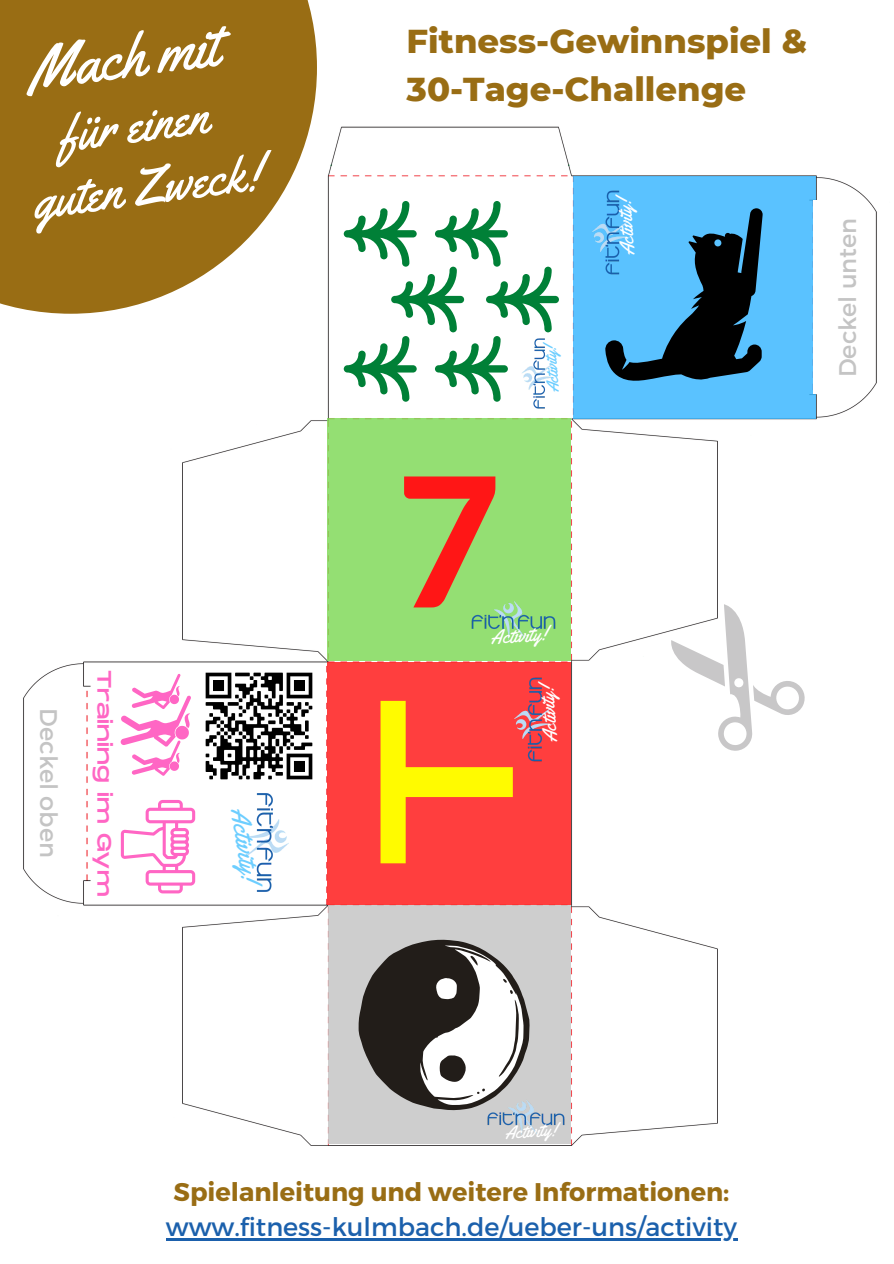
<style>
.page{position:relative;width:894px;height:1264px;background:#fff}
.page>*{position:absolute;margin:0;border:0;box-sizing:border-box;transform-origin:0 0}
.t1{font:188.85px "Monument Extended";color:#fffb00}
.t2{font:800 180.45px "Lato Latin";color:#ff1616}
.t3{font:60px "Yellowtail";color:#fff}
.t4{font:51px "Yellowtail";color:#fff}
.t5{font:800 33.75px "Montserrat";color:#996d14}
.t6{font:25.95px "Yellowtail";color:#6dceff}
.t7{font:25.5px "Montserrat";color:#1b60ac}
.t8{font:700 25.5px "Montserrat";color:#996d14}
.t9{font:24px "Montserrat";color:#c4c4c4}
.t10{font:19.65px "Yellowtail";color:#fff}
.t11{font:19.5px "Monument Extended";color:#ff66c4}
.t12{font:18px "Yellowtail";color:#fff}
.t13{font:16.35px "Yellowtail";color:#6dceff}
</style>
<div class="page">
<img style="left:23px;top:126px;width:854px;height:1020px">
<img style="left:243px;top:792px;width:47px;height:101px">
<div style="left:328px;top:905px;width:243px;height:239px;background:#cecece"></div>
<svg style="left:358px;top:939px;width:171px;height:171px"></svg>
<svg style="left:343px;top:201px;width:216px;height:201px"></svg>
<div style="left:573px;top:176px;width:242px;height:242px;background:#5ac2ff"></div>
<div style="left:327px;top:418px;width:243px;height:243px;background:#94df73"></div>
<div style="left:327px;top:662px;width:243px;height:242px;background:#ff3e3e"></div>
<div style="left:812px;top:200px;width:20px;height:194px;background:#fff"></div>
<svg style="left:655px;top:596px;width:159px;height:164px"></svg>
<svg style="left:605px;top:208px;width:157px;height:173px"></svg>
<img style="left:471px;top:601px;width:85px;height:39px">
<img style="left:486px;top:1099px;width:79px;height:36px">
<img style="left:592px;top:190px;width:38px;height:85px">
<img style="left:514px;top:677px;width:39px;height:85px">
<img style="left:522px;top:337px;width:32px;height:72px">
<img style="left:204px;top:669px;width:112px;height:116px">
<svg style="left:121px;top:800px;width:74px;height:93px"></svg>
<svg style="left:121px;top:673px;width:71px;height:103px"></svg>
<svg style="left:0;top:0;width:317px;height:314px;background:#a68033"></svg>
<hr style="left:166px;top:1237px;width:570px;height:3px;background:#1b60ac">
<p class="t3" style="left:24px;top:31px;width:192px;rotate:-7deg">Mach mit</p>
<p class="t4" style="left:55px;top:102px;width:151px;rotate:-7deg">für einen</p>
<p class="t4" style="left:29px;top:169px;width:231px;rotate:-7deg">guten Zweck!</p>
<p class="t9" style="left:64px;top:708px;width:151px;rotate:90deg">Deckel oben</p>
<p class="t11" style="left:115px;top:669px;width:228px;rotate:90deg">Training im Gym</p>
<p class="t6" style="left:256px;top:805px;width:76px;rotate:81deg">Activity!</p>
<p class="t5" style="left:406px;top:21px;width:402px">Fitness-Gewinnspiel &amp;</p>
<p class="t5" style="left:406px;top:68px;width:341px">30-Tage-Challenge</p>
<p class="t2" style="left:396px;top:462px;width:106px">7</p>
<p class="t13" style="left:542px;top:393px;width:49px;rotate:-94deg">Activity!</p>
<p class="t10" style="left:489px;top:625px;width:58px;rotate:-4deg">Activity!</p>
<p class="t1" style="left:342px;top:870px;width:179px;rotate:-90deg">T</p>
<p class="t10" style="left:538px;top:743px;width:58px;rotate:-94deg">Activity!</p>
<p class="t10" style="left:615px;top:256px;width:58px;rotate:-94deg">Activity!</p>
<p class="t9" style="left:831px;top:377px;width:161px;rotate:-90deg">Deckel unten</p>
<p class="t12" style="left:504px;top:1121px;width:53px;rotate:-4deg">Activity!</p>
<p class="t8" style="left:173px;top:1174px;width:557px">Spielanleitung und weitere Informationen:</p>
<p class="t7" style="left:166px;top:1209px;width:572px">www.fitness-kulmbach.de/ueber-uns/activity</p>
</div>
